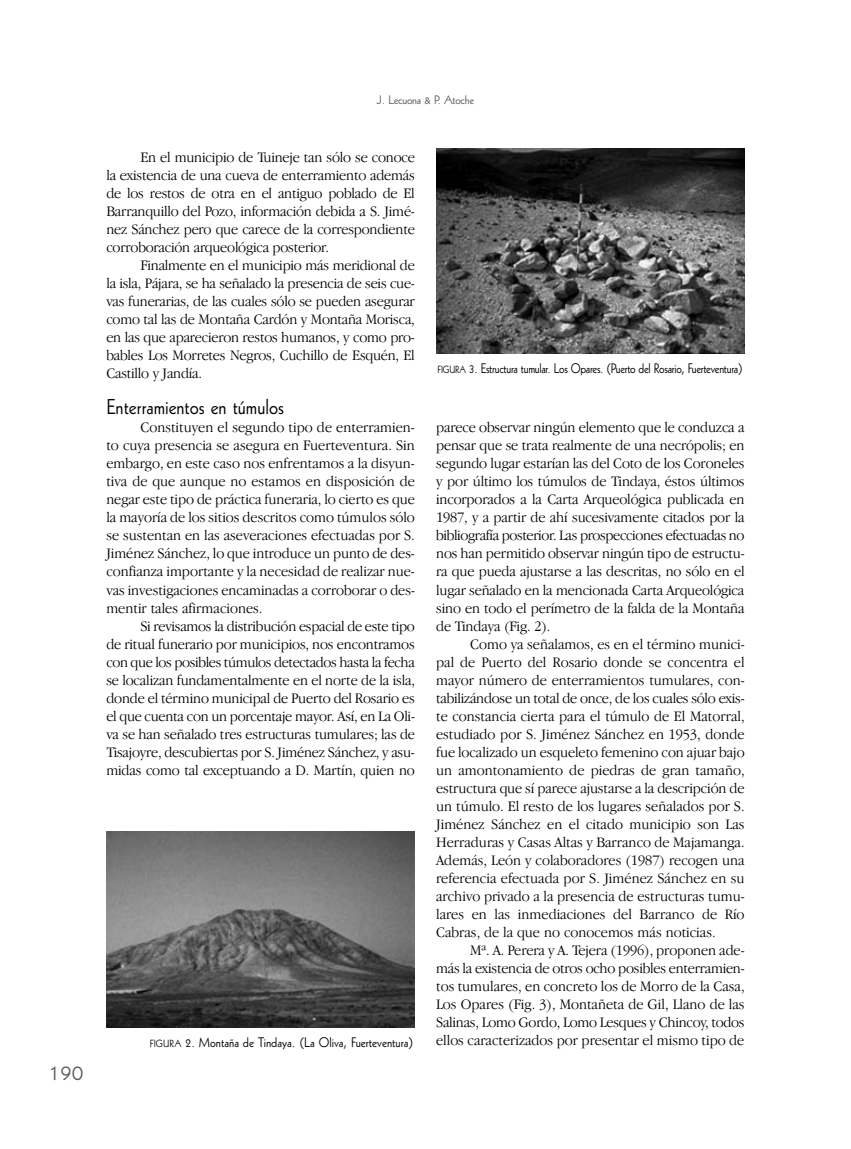
<style>
.page{position:relative;width:851px;height:1149px;background:#fff}
.page>*{position:absolute;margin:0;border:0;box-sizing:border-box;transform-origin:0 0}
.t1{font:21px "Geometric 231 BT Roman C";color:#000;scale:.95 1}
.t2{font:21px "Geometric 231 BT Roman C";color:#595959}
.t3{font:300 15px/18px "Garamond IT Cby BT";letter-spacing:-.01em;color:#000;text-align:justify;scale:.95 1}
.t4{font:13.5px "Geometric 231 BT Roman C";letter-spacing:-.02em;color:#000;scale:.89 1}
.t5{font:13.5px "Geometric 231 BT Roman C";color:#000;scale:.95 1}
.t6{font:12px "Geometric 231 BT Roman C";letter-spacing:-.015em;color:#595959}
.s1{font-size:10.2px}
.s2{font-size:12px}
</style>
<div class="page">
<img style="left:106px;top:831px;width:309px;height:196px">
<img style="left:436px;top:149px;width:308px;height:205px">
<h1 class="t2" style="left:49px;top:1064px;width:37px">190</h1>
<p class="t6" style="left:377px;top:96px;width:99px">J. Lecuona &amp; P. Atoche</p>
<p class="t3" style="left:106px;top:149px;width:326px;text-indent:34px">En el municipio de Tuineje tan sólo se conoce la existencia de una cueva de enterramiento además de los restos de otra en el antiguo poblado de El Barranquillo del Pozo, información debida a S. Jimé&shy;nez Sánchez pero que carece de la correspondiente corroboración arqueológica posterior.</p>
<p class="t3" style="left:106px;top:257px;width:326px;text-indent:34px">Finalmente en el municipio más meridional de la isla, Pájara, se ha señalado la presencia de seis cue&shy;vas funerarias, de las cuales sólo se pueden asegurar como tal las de Montaña Cardón y Montaña Morisca, en las que aparecieron restos humanos, y como pro&shy;bables Los Morretes Negros, Cuchillo de Esquén, El Castillo y Jandía.</p>
<h1 class="t1" style="left:106px;top:399px;width:188px">Enterramientos en túmulos</h1>
<p class="t3" style="left:106px;top:419px;width:326px;text-indent:34px">Constituyen el segundo tipo de enterramien&shy;to cuya presencia se asegura en Fuerteventura. Sin embargo, en este caso nos enfrentamos a la disyun&shy;tiva de que aunque no estamos en disposición de negar este tipo de práctica funeraria, lo cierto es que la mayoría de los sitios descritos como túmulos sólo se sustentan en las aseveraciones efectuadas por S.<br>Jiménez Sánchez, lo que introduce un punto de des&shy;confianza importante y la necesidad de realizar nue&shy;vas investigaciones encaminadas a corroborar o des&shy;mentir tales afirmaciones.</p>
<p class="t3" style="left:106px;top:617px;width:326px;text-indent:34px">Si revisamos la distribución espacial de este tipo de ritual funerario por municipios, nos encontramos con que los posibles túmulos detectados hasta la fecha se localizan fundamentalmente en el norte de la isla, donde el término municipal de Puerto del Rosario es el que cuenta con un porcentaje mayor. Así, en La Oli&shy;va se han señalado tres estructuras tumulares; las de Tisajoyre, descubiertas por S. Jiménez Sánchez, y asu&shy;midas como tal exceptuando a D. Martín, quien no</p>
<p class="t5" style="left:150px;top:1037px;width:279px"><span class="s1">FIGURA</span> <span class="s2">2</span>. Montaña de Tindaya. (La Oliva, Fuerteventura)</p>
<p class="t4" style="left:437px;top:363px;width:344px"><span class="s1">FIGURA</span> <span class="s2">3</span>. Estructura tumular. Los Opares. (Puerto del Rosario, Fuerteventura)</p>
<p class="t3" style="left:436px;top:419px;width:326px">parece observar ningún elemento que le conduzca a pensar que se trata realmente de una necrópolis; en segundo lugar estarían las del Coto de los Coroneles y por último los túmulos de Tindaya, éstos últimos incorporados a la Carta Arqueológica publicada en 1987, y a partir de ahí sucesivamente citados por la bibliografía posterior. Las prospecciones efectuadas no nos han permitido observar ningún tipo de estructu&shy;ra que pueda ajustarse a las descritas, no sólo en el lugar señalado en la mencionada Carta Arqueológica sino en todo el perímetro de la falda de la Montaña de Tindaya (Fig. 2).</p>
<p class="t3" style="left:436px;top:635px;width:326px;text-indent:34px">Como ya señalamos, es en el término munici&shy;pal de Puerto del Rosario donde se concentra el mayor número de enterramientos tumulares, con&shy;tabilizándose un total de once, de los cuales sólo exis&shy;te constancia cierta para el túmulo de El Matorral, estudiado por S. Jiménez Sánchez en 1953, donde fue localizado un esqueleto femenino con ajuar bajo un amontonamiento de piedras de gran tamaño, estructura que sí parece ajustarse a la descripción de un túmulo. El resto de los lugares señalados por S.<br>Jiménez Sánchez en el citado municipio son Las Herraduras y Casas Altas y Barranco de Majamanga.<br>Además, León y colaboradores (1987) recogen una referencia efectuada por S. Jiménez Sánchez en su archivo privado a la presencia de estructuras tumu&shy;lares en las inmediaciones del Barranco de Río Cabras, de la que no conocemos más noticias.</p>
<p class="t3" style="left:436px;top:941px;width:326px;text-indent:34px">Mª. A. Perera y A. Tejera (1996), proponen ade&shy;más la existencia de otros ocho posibles enterramien&shy;tos tumulares, en concreto los de Morro de la Casa, Los Opares (Fig. 3), Montañeta de Gil, Llano de las Salinas, Lomo Gordo, Lomo Lesques y Chincoy, todos ellos caracterizados por presentar el mismo tipo de</p>
</div>
